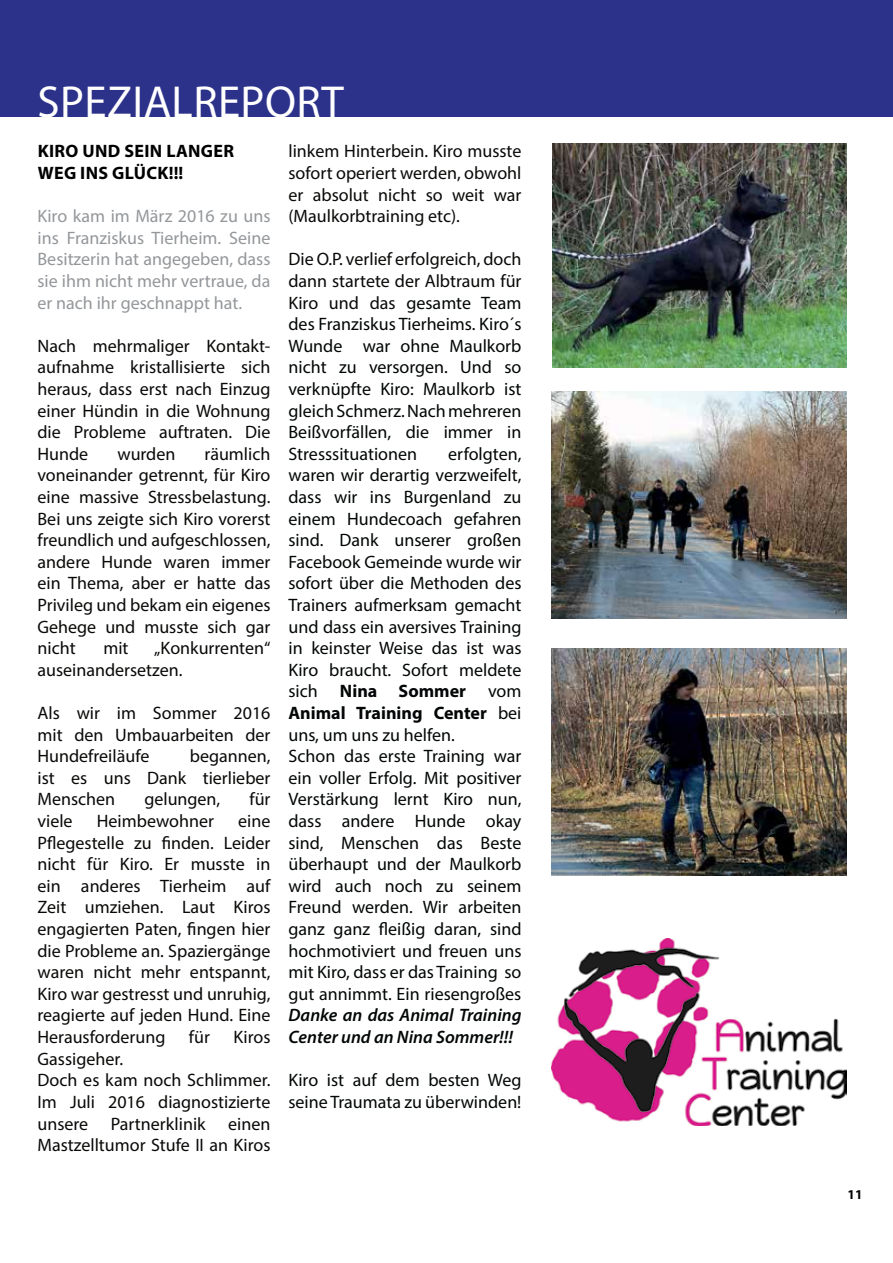
<style>
.page{position:relative;width:893px;height:1263px;background:#fff}
.page>*{position:absolute;margin:0;border:0;box-sizing:border-box;transform-origin:0 0}
.t1{font:45px "Myriad Pro";letter-spacing:.01em;color:#fff}
.t2{font:18px/21.6px "Myriad Pro";color:#0a0908;text-align:justify}
.t3{font:18px/21.6px "Myriad Pro";color:#030606}
.t4{font:18px/21.6px "Myriad Pro";color:#94979a;text-align:justify}
.t5{font:italic 600 18px/21.6px "Myriad Pro";color:#030606}
.t6{font:700 18px/21.6px "Myriad Pro";letter-spacing:.02em;color:#000}
.t7{font:700 13.5px "Myriad Pro";color:#000}
.s1{color:#0a0908}
.s2{font-weight:700}
</style>
<div class="page">
<div style="left:0;top:0;width:893px;height:117px;background:#2c318a"></div>
<img style="left:553px;top:144px;width:293px;height:224px">
<img style="left:551px;top:392px;width:295px;height:226px">
<img style="left:552px;top:649px;width:295px;height:226px">
<img style="left:551px;top:938px;width:295px;height:188px">
<h1 class="t1" style="left:38px;top:74px;width:308px">SPEZIALREPORT</h1>
<p class="t6" style="left:38px;top:140px;width:198px">kiro und sein langer weg ins glück!!!</p>
<p class="t4" style="left:37px;top:205px;width:234px">Kiro kam im März 2016 zu uns ins Franziskus Tierheim. Seine Besitzerin hat angegeben, dass sie ihm nicht mehr vertraue, da er nach ihr geschnappt hat.</p>
<p class="t2" style="left:37px;top:335px;width:234px">Nach mehrmaliger Kontakt&shy;aufnahme kristallisierte sich heraus, dass erst nach Einzug einer Hündin in die Wohnung die Probleme auftraten. Die Hunde</p>
<p class="t2" style="left:37px;top:443px;width:234px;text-indent:167px">räumlich voneinander getrennt, für Kiro eine massive Stressbelastung.<br>Bei uns zeigte sich Kiro vorerst freundlich und aufgeschlossen, andere Hunde waren immer ein Thema, aber er hatte das Privileg und bekam ein eigenes Gehege und musste sich gar nicht</p>
<p class="t2" style="left:117px;top:443px;width:60px">wurden</p>
<p class="t2" style="left:37px;top:637px;width:234px;text-indent:117px">„Konkurrenten“ auseinandersetzen.</p>
<p class="t2" style="left:37px;top:702px;width:234px">Als wir im Sommer 2016 mit den Umbauarbeiten der Hundefreiläufe</p>
<p class="t2" style="left:103px;top:637px;width:27px">mit</p>
<p class="t2" style="left:37px;top:745px;width:234px;text-indent:152px">begannen, ist es uns Dank tierlieber Menschen</p>
<p class="t2" style="left:144px;top:788px;width:78px">gelungen,</p>
<p class="t2" style="left:249px;top:788px;width:23px">für</p>
<p class="t2" style="left:37px;top:810px;width:37px">viele</p>
<p class="t2" style="left:97px;top:810px;width:119px">Heimbewohner</p>
<p class="t2" style="left:37px;top:810px;width:234px;text-indent:201px">eine Pflegestelle zu finden. Leider nicht für Kiro. Er musste in ein anderes Tierheim auf Zeit umziehen. Laut Kiros engagierten Paten, fingen hier die Probleme an. Spaziergänge waren nicht mehr entspannt, Kiro war gestresst und unruhig, reagierte auf jeden Hund. Eine Herausforderung</p>
<p class="t2" style="left:189px;top:1026px;width:23px">für</p>
<p class="t2" style="left:234px;top:1026px;width:38px">Kiros</p>
<p class="t2" style="left:37px;top:1047px;width:234px;text-align:left">Gassigeher.<br>Doch es kam noch Schlimmer.<br>Im Juli 2016 diagnostizierte unsere</p>
<p class="t2" style="left:111px;top:1112px;width:96px">Partnerklinik</p>
<p class="t2" style="left:37px;top:1112px;width:234px;text-align:right">einen<br>Mastzelltumor Stufe II an Kiros</p>
<p class="t2" style="left:288px;top:140px;width:234px">linkem Hinterbein. Kiro musste sofort operiert werden, obwohl er absolut nicht so weit war (Maulkorbtraining etc).</p>
<p class="t3" style="left:288px;top:248px;width:234px;text-align:justify"><span class="s1">Die O.P. verlief erfolgreich, doch dann startete der Albtraum für Kiro und das</span> gesamte Team des Franziskus Tierheims. Kiro´s Wunde war ohne Maulkorb nicht zu versorgen. Und so verknüpfte Kiro: Maulkorb ist gleich Schmerz. Nach mehreren Beißvorfällen, die immer in Stresssituationen</p>
<p class="t3" style="left:288px;top:443px;width:235px;text-indent:160px">erfolgten, waren wir derartig verzweifelt, dass wir ins Burgenland zu einem Hundecoach gefahren sind. Dank unserer großen<br>Facebook Gemeinde wurde wir sofort über die Methoden des<br>Trainers aufmerksam gemacht und dass ein aversives Training in keinster Weise das ist was<br>Kiro braucht. Sofort meldete sich <span class="s2">Nina Sommer</span> vom<br><span class="s2">Animal Training Center</span> bei uns, um uns zu helfen.<br>Schon das erste Training war ein voller Erfolg. Mit positiver<br>Verstärkung lernt Kiro nun, dass andere Hunde okay sind, Menschen das Beste überhaupt und der Maulkorb wird auch noch zu seinem<br>Freund werden. Wir arbeiten ganz ganz fleißig daran, sind hochmotiviert und freuen uns mit Kiro, dass er das Training so gut annimmt. Ein riesengroßes</p>
<p class="t5" style="left:288px;top:1004px;width:234px">Danke an das Animal Training<br>Center und an Nina Sommer!!!</p>
<p class="t3" style="left:288px;top:1069px;width:234px">Kiro ist auf dem besten Weg seine Traumata zu überwinden!</p>
<p class="t7" style="left:848px;top:1185px;width:16px">11</p>
</div>
